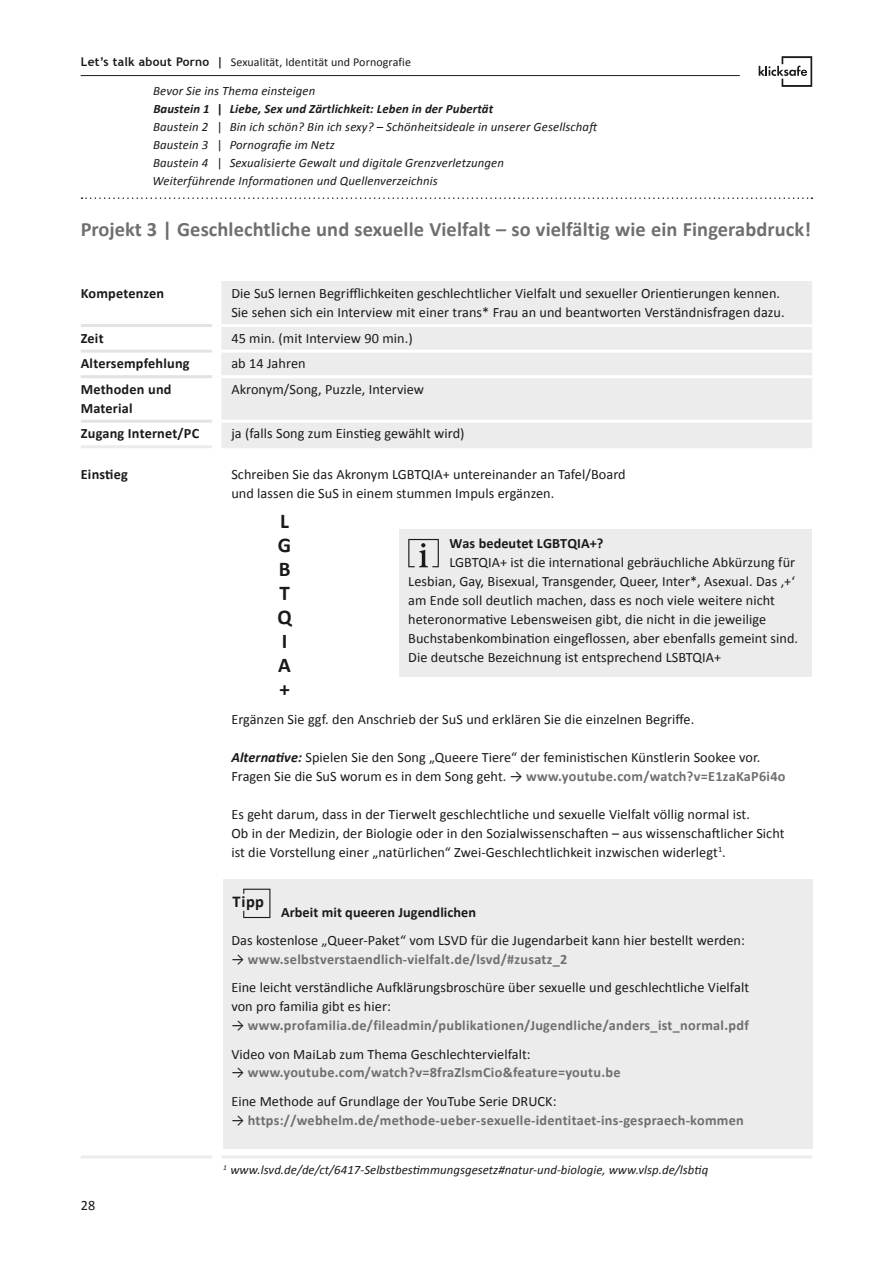
<style>
.page{position:relative;width:893px;height:1263px;background:#fff}
.page>*{position:absolute;margin:0;border:0;box-sizing:border-box;transform-origin:0 0}
.t1{font:700 21px/24px "Calibri";color:#1a1a18}
.t2{font:700 20.4px "Calibri";letter-spacing:.005em;color:#6f6f6e}
.t3{font:700 16.5px "Calibri";color:#1a1a18}
.t4{font:14.25px/18.9px "Calibri";letter-spacing:.005em;color:#1a1a18}
.t5{font:700 14.25px/28.3px "Calibri";letter-spacing:.02em;color:#6f6f6e}
.t6{font:700 14.25px/18.9px "Calibri";letter-spacing:.005em;color:#1a1a18}
.t7{font:italic 12.75px/18px "Calibri";letter-spacing:.01em;color:#1a1a18}
.t8{font:12px "Calibri";letter-spacing:.01em;color:#1a1a18}
.s1{font-family:"Trebuchet MS";font-weight:700}
.s2{font-weight:700}
.s3{font-weight:700;font-style:normal}
.s4{font-style:normal}
.s5{font-weight:700;font-style:italic}
.s6{font-weight:700;color:#6f6f6e}
.s7{font-weight:400;color:#1a1a18}
</style>
<div class="page">
<svg style="left:759px;top:56px;width:53px;height:31px"></svg>
<hr style="left:81px;top:75px;width:659px;height:1px;background:#1a1a18">
<svg style="left:81px;top:197px;width:731px;height:2px"></svg>
<div style="left:221px;top:281px;width:591px;height:164px;background:#ececed"></div>
<hr style="left:221px;top:324px;width:591px;height:3px;background:#fff">
<hr style="left:221px;top:350px;width:591px;height:3px;background:#fff">
<hr style="left:221px;top:375px;width:591px;height:3px;background:#fff">
<hr style="left:221px;top:420px;width:591px;height:3px;background:#fff">
<hr style="left:81px;top:324px;width:131px;height:3px;background:#e3e3e3">
<hr style="left:81px;top:350px;width:131px;height:3px;background:#e3e3e3">
<hr style="left:81px;top:375px;width:131px;height:3px;background:#e3e3e3">
<hr style="left:81px;top:420px;width:131px;height:3px;background:#e3e3e3">
<hr style="left:81px;top:445px;width:131px;height:3px;background:#ececed">
<hr style="left:221px;top:445px;width:591px;height:3px;background:#ececed">
<hr style="left:81px;top:1155px;width:131px;height:3px;background:#ececed">
<hr style="left:221px;top:1155px;width:591px;height:3px;background:#ececed">
<div style="left:223px;top:879px;width:589px;height:269px;background:#ececed"></div>
<svg style="left:243px;top:889px;width:27px;height:29px"></svg>
<div style="left:400px;top:529px;width:412px;height:147px;background:#ececed"></div>
<svg style="left:408px;top:539px;width:31px;height:28px"></svg>
<p class="t8" style="left:81px;top:55px;width:332px"><span class="s1">Let’s talk about Porno |</span> Sexualität, Identität und Pornografie</p>
<p class="t7" style="left:153px;top:81px;width:447px">Bevor Sie ins Thema einsteigen<br><span class="s2">Baustein 1</span> <span class="s3">|</span> <span class="s2">Liebe, Sex und Zärtlichkeit: Leben in der Pubertät<br></span>Baustein 2 <span class="s4">|</span> Bin ich schön? Bin ich sexy? – Schönheitsideale in unserer Gesellschaft Baustein 3 <span class="s4">|</span> Pornografie im Netz<br>Baustein 4 <span class="s4">|</span> Sexualisierte Gewalt und digitale Grenzverletzungen<br>Weiterführende Informationen und Quellenverzeichnis</p>
<h2 class="t2" style="left:81px;top:217px;width:732px">Projekt 3 | Geschlechtliche und sexuelle Vielfalt – so vielfältig wie ein Fingerabdruck!</h2>
<p class="t6" style="left:81px;top:283px;width:85px">Kompetenzen</p>
<p class="t4" style="left:231px;top:283px;width:555px">Die SuS lernen Begrifflichkeiten geschlechtlicher Vielfalt und sexueller Orientierungen kennen.<br>Sie sehen sich ein Interview mit einer trans* Frau an und beantworten Verständnisfragen dazu.</p>
<p class="t6" style="left:81px;top:328px;width:24px">Zeit</p>
<p class="t4" style="left:231px;top:328px;width:183px">45 min. (mit Interview 90 min.)</p>
<p class="t6" style="left:81px;top:353px;width:110px">Altersempfehlung</p>
<p class="t4" style="left:231px;top:353px;width:76px">ab 14 Jahren</p>
<p class="t6" style="left:81px;top:379px;width:92px">Methoden und<br>Material</p>
<p class="t4" style="left:231px;top:379px;width:194px">Akronym/Song, Puzzle, Interview</p>
<p class="t6" style="left:81px;top:423px;width:120px">Zugang Internet/PC</p>
<p class="t4" style="left:231px;top:423px;width:235px">ja (falls Song zum Einstieg gewählt wird)</p>
<p class="t6" style="left:81px;top:464px;width:49px">Einstieg</p>
<p class="t4" style="left:231px;top:464px;width:396px">Schreiben Sie das Akronym LGBTQIA+ untereinander an Tafel/Board und lassen die SuS in einem stummen Impuls ergänzen.</p>
<h1 class="t1" style="left:277px;top:508px;width:16px">L<br>G<br>B<br>T<br>Q<br>I<br>A +</h1>
<p class="t6" style="left:450px;top:533px;width:155px">Was bedeutet LGBTQIA+?</p>
<p class="t4" style="left:408px;top:552px;width:391px;text-indent:41px">LGBTQIA+ ist die international gebräuchliche Abkürzung für Lesbian, Gay, Bisexual, Transgender, Queer, Inter*, Asexual. Das ‚+‘ am Ende soll deutlich machen, dass es noch viele weitere nicht heteronormative Lebensweisen gibt, die nicht in die jeweilige Buchstabenkombination eingeflossen, aber ebenfalls gemeint sind.<br>Die deutsche Bezeichnung ist entsprechend LSBTQIA+</p>
<p class="t4" style="left:231px;top:709px;width:464px">Ergänzen Sie ggf. den Anschrieb der SuS und erklären Sie die einzelnen Begriffe.</p>
<p class="t4" style="left:231px;top:747px;width:556px"><span class="s5">Alternative:</span> Spielen Sie den Song „Queere Tiere“ der feministischen Künstlerin Sookee vor.<br>Fragen Sie die SuS worum es in dem Song geht. → <span class="s6">www.youtube.com/watch?v=E1zaKaP6i4o</span></p>
<p class="t4" style="left:231px;top:804px;width:555px">Es geht darum, dass in der Tierwelt geschlechtliche und sexuelle Vielfalt völlig normal ist.<br>Ob in der Medizin, der Biologie oder in den Sozialwissenschaften – aus wissenschaftlicher Sicht ist die Vorstellung einer „natürlichen“ Zwei-Geschlechtlichkeit inzwischen widerlegt<sup>1</sup>.</p>
<p class="t3" style="left:232px;top:891px;width:33px">Tipp</p>
<p class="t6" style="left:281px;top:902px;width:197px">Arbeit mit queeren Jugendlichen</p>
<p class="t4" style="left:231px;top:930px;width:515px">Das kostenlose „Queer-Paket“ vom LSVD für die Jugendarbeit kann hier bestellt werden:</p>
<p class="t4" style="left:231px;top:944px;width:519px;line-height:28.3px">→ <span class="s6">www.selbstverstaendlich-vielfalt.de/lsvd/#zusatz_2<br></span>Eine leicht verständliche Aufklärungsbroschüre über sexuelle und geschlechtliche Vielfalt</p>
<p class="t4" style="left:231px;top:996px;width:161px">von pro familia gibt es hier:</p>
<p class="t5" style="left:231px;top:1010px;width:519px"><span class="s7">→</span> www.profamilia.de/fileadmin/publikationen/Jugendliche/anders_ist_normal.pdf<br><span class="s7">Video von MaiLab zum Thema Geschlechtervielfalt:</span></p>
<p class="t5" style="left:231px;top:1058px;width:391px"><span class="s7">→</span> www.youtube.com/watch?v=8fraZlsmCio&amp;feature=youtu.be<br><span class="s7">Eine Methode auf Grundlage der YouTube Serie DRUCK:</span></p>
<p class="t5" style="left:231px;top:1105px;width:514px"><span class="s7">→</span> https://webhelm.de/methode-ueber-sexuelle-identitaet-ins-gespraech-kommen</p>
<p class="t4" style="left:81px;top:1195px;width:16px">28</p>
<p class="t7" style="left:223px;top:1160px;width:486px"><sup>1</sup> www.lsvd.de/de/ct/6417-Selbstbestimmungsgesetz#natur-und-biologie, www.vlsp.de/lsbtiq</p>
</div>
